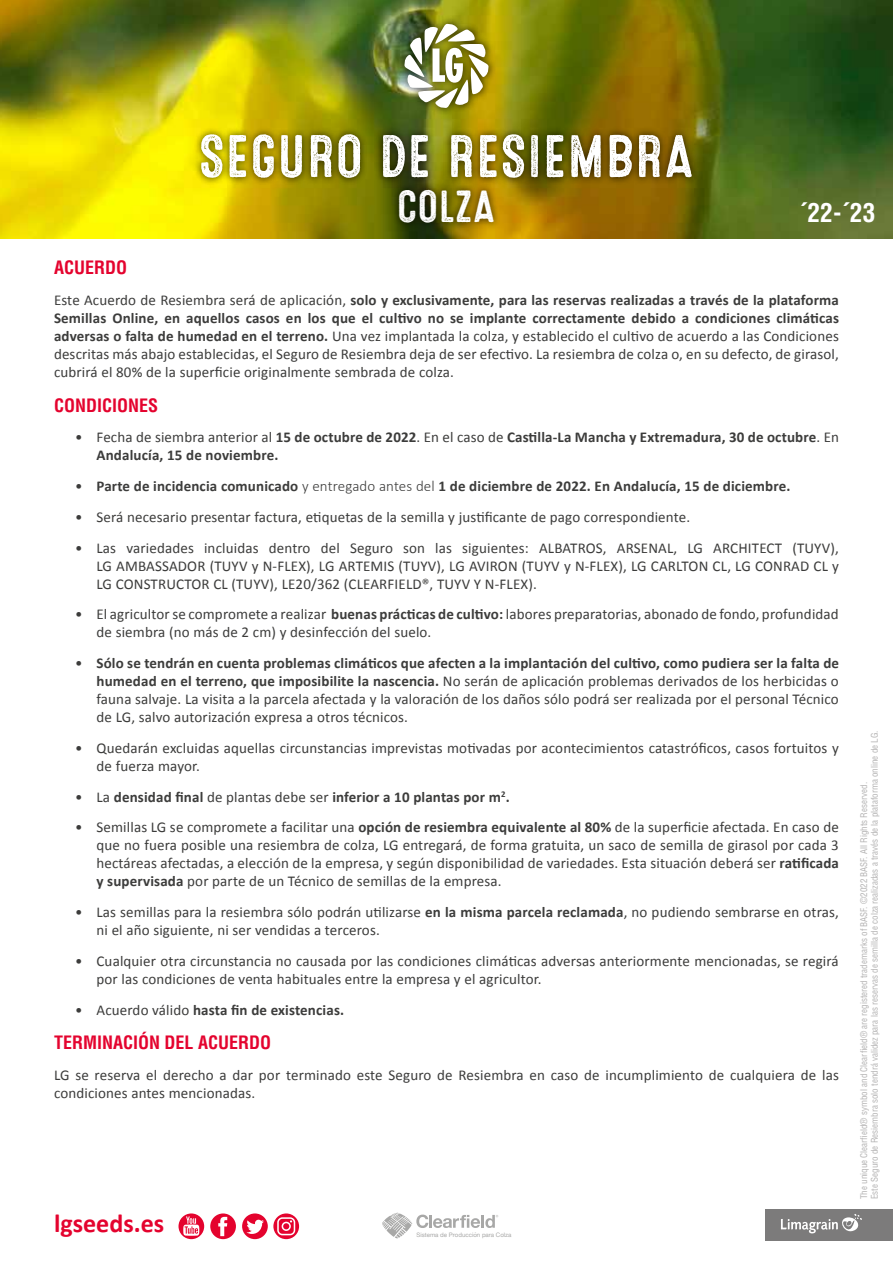
<style>
.page{position:relative;width:893px;height:1263px;background:#fff}
.page>*{position:absolute;margin:0;border:0;box-sizing:border-box;transform-origin:0 0}
.t1{font:60px "Microbrew Three";color:#fff}
.t2{font:45px "Microbrew Three";color:#fff}
.t3{font:700 26.1px "Calibri";color:#e4032e}
.t4{font:700 condensed 25.5px "Helvetica LT Std";color:#fff}
.t5{font:700 condensed 18px "Helvetica LT Std";color:#e4032e}
.t6{font:15px/18px "Calibri";letter-spacing:.01em;color:#3c3c3b}
.t7{font:700 15px/18px "Calibri";letter-spacing:.01em;color:#3c3c3b}
.t8{font:condensed 9px/10.8px "Helvetica LT Std";color:#b3b2b2}
.t9{font:6.15px "Helvetica Neue";color:#a8a8a7}
.s1{font-weight:700}
.s2{font-weight:400}
.s3{font-weight:300}
</style>
<div class="page">
<img style="left:0;top:0;width:893px;height:238px">
<div style="left:765px;top:1209px;width:128px;height:31px;background:#7c7b7b"></div>
<svg style="left:781px;top:1214px;width:81px;height:20px"></svg>
<svg style="left:210px;top:1213px;width:26px;height:26px"></svg>
<svg style="left:178px;top:1213px;width:26px;height:26px"></svg>
<svg style="left:242px;top:1213px;width:57px;height:26px"></svg>
<div style="left:397px;top:16px;width:99px;height:100px;background:#000;opacity:.75"></div>
<img style="left:404px;top:23px;width:85px;height:85px">
<div style="left:193px;top:126px;width:506px;height:60px;background:#000;opacity:.75"></div>
<div style="left:391px;top:182px;width:110px;height:49px;background:#000;opacity:.75"></div>
<svg style="left:382px;top:1212px;width:116px;height:27px"></svg>
<h1 class="t1" style="left:199px;top:122px;width:497px">SEGURO DE RESIEMBRA</h1>
<h2 class="t2" style="left:397px;top:181px;width:100px">COLZA</h2>
<h3 class="t4" style="left:799px;top:197px;width:78px">´22-´23</h3>
<p class="t5" style="left:54px;top:257px;width:75px">ACUERDO</p>
<p class="t6" style="left:54px;top:291px;width:787px;text-align:justify">Este Acuerdo de Resiembra será de aplicación, <span class="s1">solo y exclusivamente, para las reservas realizadas a través de la plataforma Semillas Online, en aquellos casos en los que el cultivo no se implante correctamente debido a condiciones climáticas adversas o falta de humedad en el terreno.</span> Una vez implantada la colza, y establecido el cultivo de acuerdo a las Condiciones descritas más abajo establecidas, el Seguro de Resiembra deja de ser efectivo. La resiembra de colza o, en su defecto, de girasol, cubrirá el 80% de la superficie originalmente sembrada de colza.</p>
<p class="t5" style="left:54px;top:394px;width:106px">CONDICIONES</p>
<p class="t7" style="left:97px;top:428px;width:744px;text-indent:-21px"><span class="s2">• Fecha de siembra anterior al</span> 15 de octubre de 2022<span class="s2">. En el caso de</span> Castilla-La Mancha y Extremadura, 30 de octubre<span class="s2">. En<br></span>Andalucía, 15 de noviembre.</p>
<p class="t7" style="left:75px;top:477px;width:717px"><span class="s2">•</span> Parte de incidencia comunicado <span class="s3">y entregado antes del</span> 1 de diciembre de 2022. En Andalucía, 15 de diciembre.</p>
<p class="t6" style="left:75px;top:507px;width:616px">• Será necesario presentar factura, etiquetas de la semilla y justificante de pago correspondiente.</p>
<p class="t6" style="left:97px;top:538px;width:744px;text-align:justify;text-indent:-21px">• Las variedades incluidas dentro del Seguro son las siguientes: ALBATROS, ARSENAL, LG ARCHITECT (TUYV), LG AMBASSADOR (TUYV y N-FLEX), LG ARTEMIS (TUYV), LG AVIRON (TUYV y N-FLEX), LG CARLTON CL, LG CONRAD CL y LG CONSTRUCTOR CL (TUYV), LE20/362 (CLEARFIELD®, TUYV Y N-FLEX).</p>
<p class="t6" style="left:97px;top:605px;width:744px;text-indent:-21px">• El agricultor se compromete a realizar <span class="s1">buenas prácticas de cultivo:</span> labores preparatorias, abonado de fondo, profundidad de siembra (no más de 2 cm) y desinfección del suelo.</p>
<p class="t6" style="left:97px;top:654px;width:744px;text-align:justify;text-indent:-21px">• <span class="s1">Sólo se tendrán en cuenta problemas climáticos que afecten a la implantación del cultivo, como pudiera ser la falta de humedad en el terreno, que imposibilite la nascencia.</span> No serán de aplicación problemas derivados de los herbicidas o fauna salvaje. La visita a la parcela afectada y la valoración de los daños sólo podrá ser realizada por el personal Técnico de LG, salvo autorización expresa a otros técnicos.</p>
<p class="t6" style="left:97px;top:738px;width:744px;text-indent:-21px">• Quedarán excluidas aquellas circunstancias imprevistas motivadas por acontecimientos catastróficos, casos fortuitos y de fuerza mayor.</p>
<p class="t7" style="left:75px;top:787px;width:436px"><span class="s2">• La</span> densidad final <span class="s2">de plantas debe ser</span> inferior a 10 plantas por m<sup>2</sup>.</p>
<p class="t6" style="left:97px;top:818px;width:744px;text-align:justify;text-indent:-21px">• Semillas LG se compromete a facilitar una <span class="s1">opción de resiembra equivalente al 80%</span> de la superficie afectada. En caso de que no fuera posible una resiembra de colza, LG entregará, de forma gratuita, un saco de semilla de girasol por cada 3 hectáreas afectadas, a elección de la empresa, y según disponibilidad de variedades. Esta situación deberá ser <span class="s1">ratificada y supervisada</span> por parte de un Técnico de semillas de la empresa.</p>
<p class="t6" style="left:97px;top:903px;width:744px;text-indent:-21px">• Las semillas para la resiembra sólo podrán utilizarse <span class="s1">en la misma parcela reclamada</span>, no pudiendo sembrarse en otras, ni el año siguiente, ni ser vendidas a terceros.</p>
<p class="t6" style="left:97px;top:951px;width:744px;text-indent:-21px">• Cualquier otra circunstancia no causada por las condiciones climáticas adversas anteriormente mencionadas, se regirá por las condiciones de venta habituales entre la empresa y el agricultor.</p>
<p class="t7" style="left:75px;top:1000px;width:270px"><span class="s2">• Acuerdo válido</span> hasta fin de existencias.</p>
<p class="t5" style="left:54px;top:1031px;width:219px">TERMINACIÓN DEL ACUERDO</p>
<p class="t6" style="left:54px;top:1065px;width:786px">LG se reserva el derecho a dar por terminado este Seguro de Resiembra en caso de incumplimiento de cualquiera de las condiciones antes mencionadas.</p>
<h3 class="t3" style="left:54px;top:1205px;width:112px">lgseeds.es</h3>
<p class="t9" style="left:416px;top:1230px;width:97px">Sistema de Producción para Colza</p>
<p class="t8" style="left:858px;top:1199px;width:470px;rotate:-90deg">The unique Clearfield® symbol and Clearfield® are registered trademarks of BASF. ©2022 BASF. All Rights Reserved.<br>Este Seguro de Resiembra solo tendrá validez para las reservas de semilla de colza realizadas a través de la plataforma online de LG.</p>
</div>
